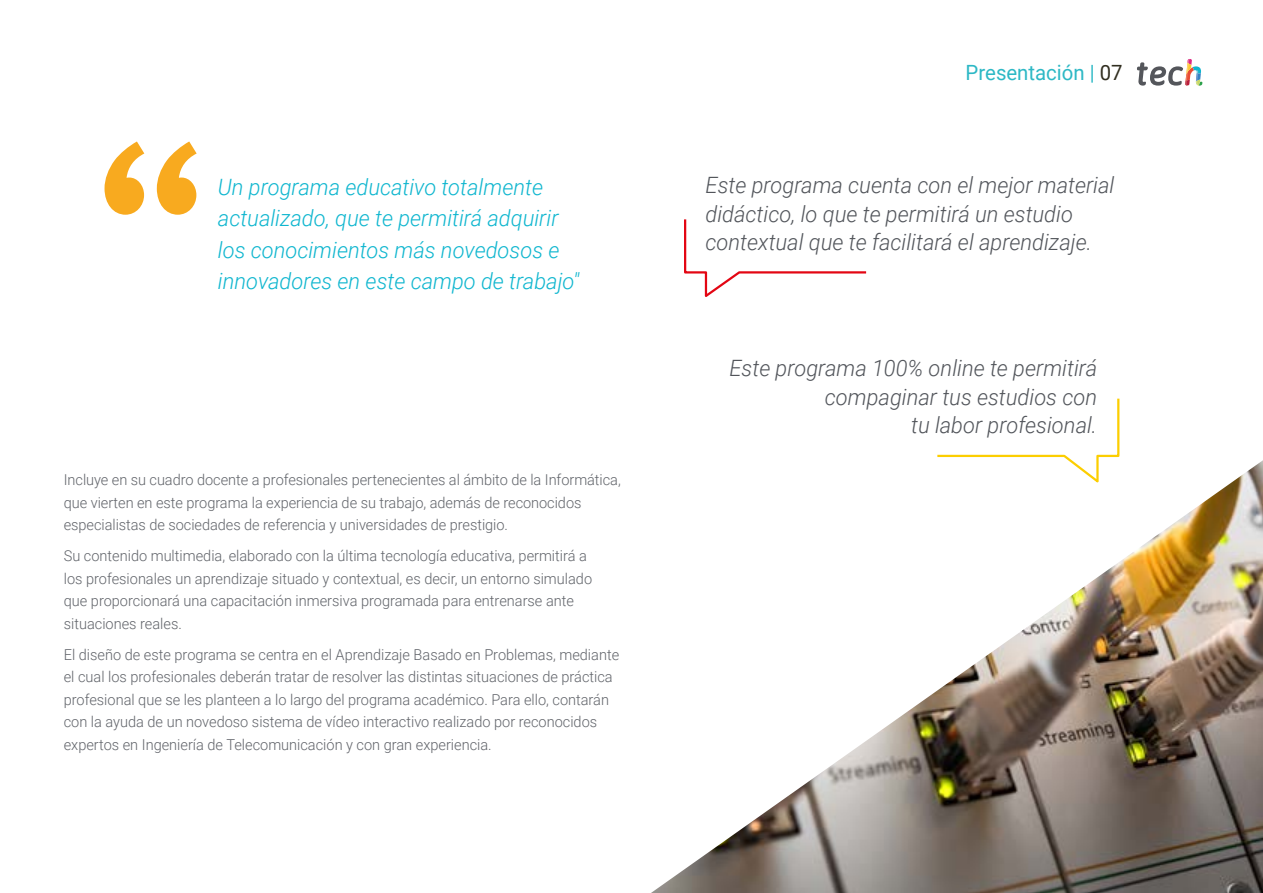
<style>
.page{position:relative;width:1263px;height:893px;background:#fff}
.page>*{position:absolute;margin:0;border:0;box-sizing:border-box;transform-origin:0 0}
.t1{font:italic 300 22.5px/28.5px "Roboto";color:#52555b;text-align:right}
.t2{font:italic 300 22.5px/31.5px "Roboto";color:#0fb6cf}
.t3{font:21px "Roboto";color:#2db8c5}
.t4{font:300 15px/22.5px "Roboto";color:#61646a}
.s1{color:#312e20}
</style>
<div class="page">
<svg style="left:105px;top:141px;width:92px;height:74px"></svg>
<svg style="left:937px;top:398px;width:183px;height:62px"></svg>
<svg style="left:684px;top:219px;width:183px;height:78px"></svg>
<img style="left:651px;top:460px;width:612px;height:433px">
<svg style="left:1137px;top:59px;width:65px;height:27px"></svg>
<h1 class="t2" style="left:218px;top:170px;width:363px">Un programa educativo totalmente actualizado, que te permitirá adquirir los conocimientos más novedosos e innovadores en este campo de trabajo"</h1>
<p class="t4" style="left:64px;top:468px;width:558px">Incluye en su cuadro docente a profesionales pertenecientes al ámbito de la Informática, que vierten en este programa la experiencia de su trabajo, además de reconocidos especialistas de sociedades de referencia y universidades de prestigio.</p>
<p class="t4" style="left:64px;top:544px;width:530px">Su contenido multimedia, elaborado con la última tecnología educativa, permitirá a los profesionales un aprendizaje situado y contextual, es decir, un entorno simulado que proporcionará una capacitación inmersiva programada para entrenarse ante situaciones reales.</p>
<p class="t4" style="left:64px;top:643px;width:557px">El diseño de este programa se centra en el Aprendizaje Basado en Problemas, mediante el cual los profesionales deberán tratar de resolver las distintas situaciones de práctica profesional que se les planteen a lo largo del programa académico. Para ello, contarán con la ayuda de un novedoso sistema de vídeo interactivo realizado por reconocidos expertos en Ingeniería de Telecomunicación y con gran experiencia.</p>
<h2 class="t3" style="left:966px;top:57px;width:159px">Presentación | <span class="s1">07</span></h2>
<h1 class="t1" style="left:706px;top:170px;width:410px;text-align:left">Este programa cuenta con el mejor material didáctico, lo que te permitirá un estudio contextual que te facilitará el aprendizaje.</h1>
<h1 class="t1" style="left:729px;top:353px;width:369px">Este programa 100% online te permitirá compaginar tus estudios con<br>tu labor profesional.</h1>
</div>
